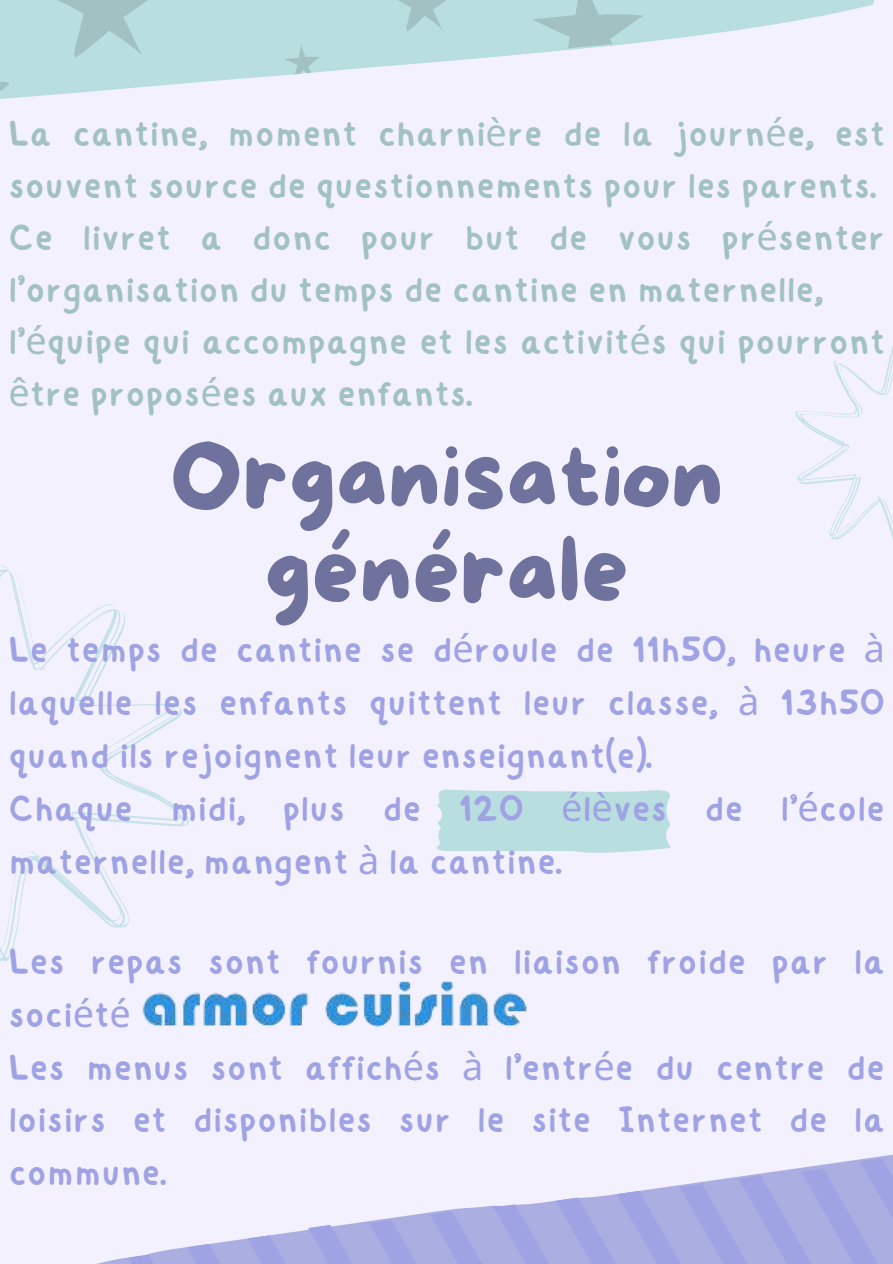
<style>
.page{position:relative;width:893px;height:1264px;background:#fff}
.page>*{position:absolute;margin:0;border:0;box-sizing:border-box;transform-origin:0 0}
.t1{font:93.75px/94.5px "More Sugar";color:#6f729d;text-align:center}
.t2{font:37.95px/52.8px "happy";color:#9fa3e3}
.t3{font:37.95px/52.1px "happy";color:#a2c1c2}
.s1{font-family:"Noto Sans"}
</style>
<div class="page">
<div style="left:0;top:0;width:892px;height:1263px;background:#f4f1ff"></div>
<svg style="left:795px;top:349px;width:97px;height:191px"></svg>
<svg style="left:0;top:565px;width:189px;height:396px"></svg>
<svg style="left:804px;top:0;width:70px;height:19px"></svg>
<svg style="left:0;top:0;width:804px;height:99px;fill:#b9dedf"></svg>
<svg style="left:101px;top:1155px;width:791px;height:108px"></svg>
<svg style="left:436px;top:789px;width:234px;height:64px;background:#bddfe1"></svg>
<img style="left:142px;top:981px;width:385px;height:46px">
<p class="t3" style="left:8px;top:102px;width:878px">La cantine, moment charni<span class="s1">è</span>re de la journ<span class="s1">é</span>e, est souvent source de questionnements pour les parents.<br>Ce livret a donc pour but de vous pr<span class="s1">é</span>senter l’organisation du temps de cantine en maternelle, l’<span class="s1">é</span>quipe qui accompagne et les activit<span class="s1">é</span>s qui pourront <span class="s1">ê</span>tre propos<span class="s1">é</span>es aux enfants.</p>
<h1 class="t1" style="left:170px;top:434px;width:555px">Organisation générale</h1>
<p class="t2" style="left:8px;top:617px;width:878px">Le temps de cantine se d<span class="s1">é</span>roule de 11h50, heure <span class="s1">à </span>laquelle les enfants quittent leur classe, <span class="s1">à</span> 13h50 quand ils rejoignent leur enseignant(e).<br>Chaque midi, plus de 120 <span class="s1">é</span>l<span class="s1">è</span>ves de l’<span class="s1">é</span>cole maternelle, mangent <span class="s1">à</span> la cantine.</p>
<p class="t2" style="left:8px;top:929px;width:878px">Les repas sont fournis en liaison froide par la soci<span class="s1">é</span>t<span class="s1">é<br></span>Les menus sont affich<span class="s1">é</span>s <span class="s1">à</span> l’entr<span class="s1">é</span>e du centre de loisirs et disponibles sur le site Internet de la commune.</p>
</div>
